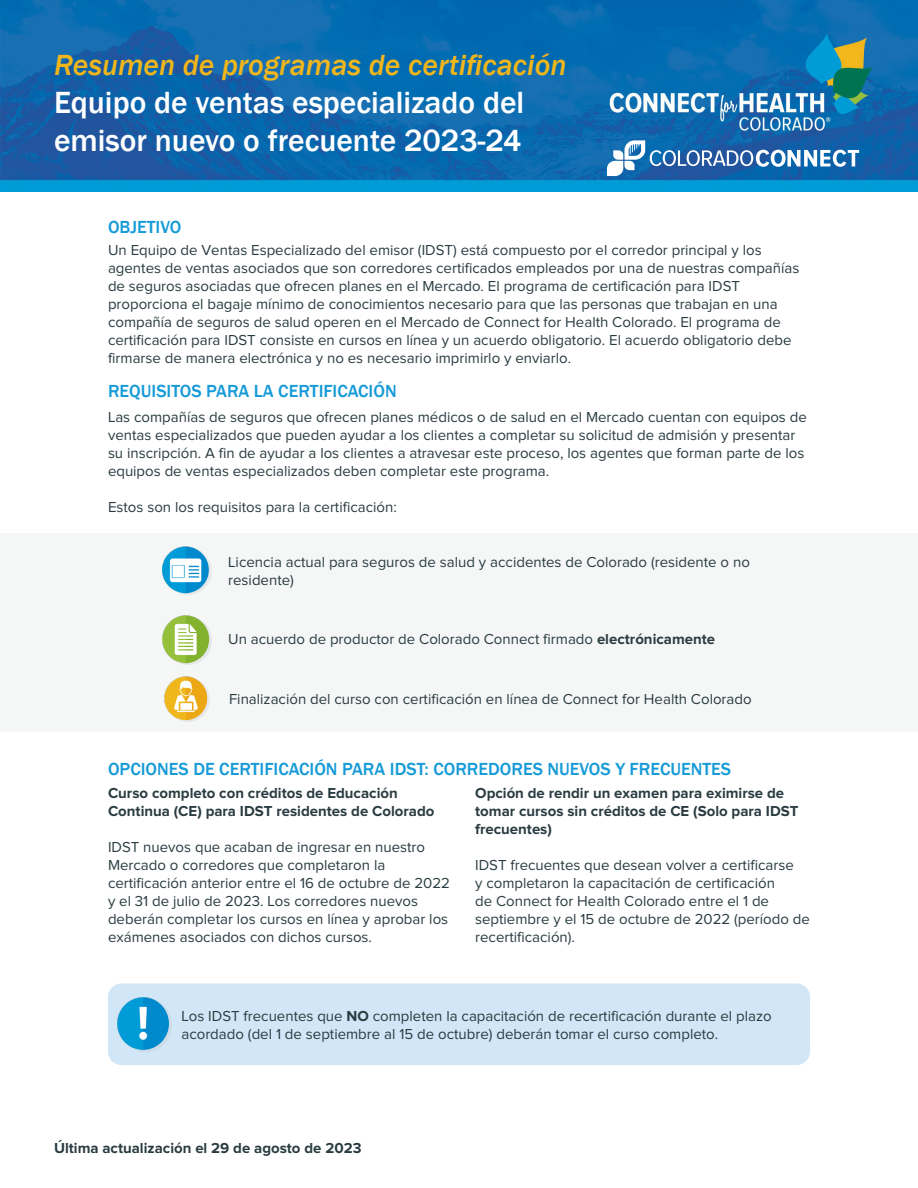
<style>
.page{position:relative;width:918px;height:1188px;background:#fff}
.page>*{position:absolute;margin:0;border:0;box-sizing:border-box;transform-origin:0 0}
.t1{font:500 31.5px/37.8px "Franklin Gothic";color:#fff}
.t2{font:italic 500 30px "Franklin Gothic";color:#f1b61b}
.t3{font:500 18px "Franklin Gothic";color:#169bd8}
.t4{font:15px/18px "Proxima Nova";color:#2a3c41}
.t5{font:700 15px/18px "Proxima Nova";color:#2a3c41}
.s1{font-weight:700}
</style>
<div class="page">
<img style="left:0;top:0;width:918px;height:192px">
<svg style="left:607px;top:140px;width:252px;height:36px"></svg>
<div style="left:0;top:533px;width:918px;height:198px;background:#f5f7f7"></div>
<img style="left:162px;top:546px;width:49px;height:49px">
<img style="left:162px;top:616px;width:49px;height:48px">
<img style="left:165px;top:677px;width:45px;height:45px">
<div style="left:108px;top:983px;width:702px;height:82px;background:#d1e6f6;border-radius:14px"></div>
<img style="left:117px;top:997px;width:54px;height:54px">
<p class="t2" style="left:54px;top:47px;width:514px">Resumen de programas de certificación</p>
<p class="t1" style="left:54px;top:84px;width:472px">Equipo de ventas especializado del emisor nuevo o frecuente 2023-24</p>
<p class="t3" style="left:108px;top:216px;width:75px">OBJETIVO</p>
<p class="t4" style="left:108px;top:241px;width:693px">Un Equipo de Ventas Especializado del emisor (IDST) está compuesto por el corredor principal y los agentes de ventas asociados que son corredores certificados empleados por una de nuestras compañías de seguros asociadas que ofrecen planes en el Mercado. El programa de certificación para IDST proporciona el bagaje mínimo de conocimientos necesario para que las personas que trabajan en una compañía de seguros de salud operen en el Mercado de Connect for Health Colorado. El programa de certificación para IDST consiste en cursos en línea y un acuerdo obligatorio. El acuerdo obligatorio debe firmarse de manera electrónica y no es necesario imprimirlo y enviarlo.</p>
<p class="t3" style="left:108px;top:380px;width:290px">REQUISITOS PARA LA CERTIFICACIÓN</p>
<p class="t4" style="left:108px;top:409px;width:700px">Las compañías de seguros que ofrecen planes médicos o de salud en el Mercado cuentan con equipos de ventas especializados que pueden ayudar a los clientes a completar su solicitud de admisión y presentar su inscripción. A fin de ayudar a los clientes a atravesar este proceso, los agentes que forman parte de los equipos de ventas especializados deben completar este programa.</p>
<p class="t4" style="left:108px;top:499px;width:290px">Estos son los requisitos para la certificación:</p>
<p class="t4" style="left:228px;top:554px;width:523px">Licencia actual para seguros de salud y accidentes de Colorado (residente o no residente)</p>
<p class="t4" style="left:228px;top:631px;width:488px">Un acuerdo de productor de Colorado Connect firmado <span class="s1">electrónicamente</span></p>
<p class="t4" style="left:229px;top:690px;width:524px">Finalización del curso con certificación en línea de Connect for Health Colorado</p>
<p class="t3" style="left:108px;top:757px;width:625px">OPCIONES DE CERTIFICACIÓN PARA IDST: CORREDORES NUEVOS Y FRECUENTES</p>
<p class="t5" style="left:108px;top:785px;width:328px">Curso completo con créditos de Educación<br>Continua (CE) para IDST residentes de Colorado</p>
<p class="t4" style="left:108px;top:839px;width:344px">IDST nuevos que acaban de ingresar en nuestro Mercado o corredores que completaron la certificación anterior entre el 16 de octubre de 2022 y el 31 de julio de 2023. Los corredores nuevos deberán completar los cursos en línea y aprobar los exámenes asociados con dichos cursos.</p>
<p class="t5" style="left:475px;top:785px;width:325px">Opción de rendir un examen para eximirse de tomar cursos sin créditos de CE (Solo para IDST frecuentes)</p>
<p class="t4" style="left:475px;top:857px;width:336px">IDST frecuentes que desean volver a certificarse<br>y completaron la capacitación de certificación<br>de Connect for Health Colorado entre el 1 de septiembre y el 15 de octubre de 2022 (período de recertificación).</p>
<p class="t4" style="left:181px;top:1008px;width:592px">Los IDST frecuentes que <span class="s1">NO</span> completen la capacitación de recertificación durante el plazo acordado (del 1 de septiembre al 15 de octubre) deberán tomar el curso completo.</p>
<p class="t5" style="left:54px;top:1140px;width:309px">Última actualización el 29 de agosto de 2023</p>
</div>
